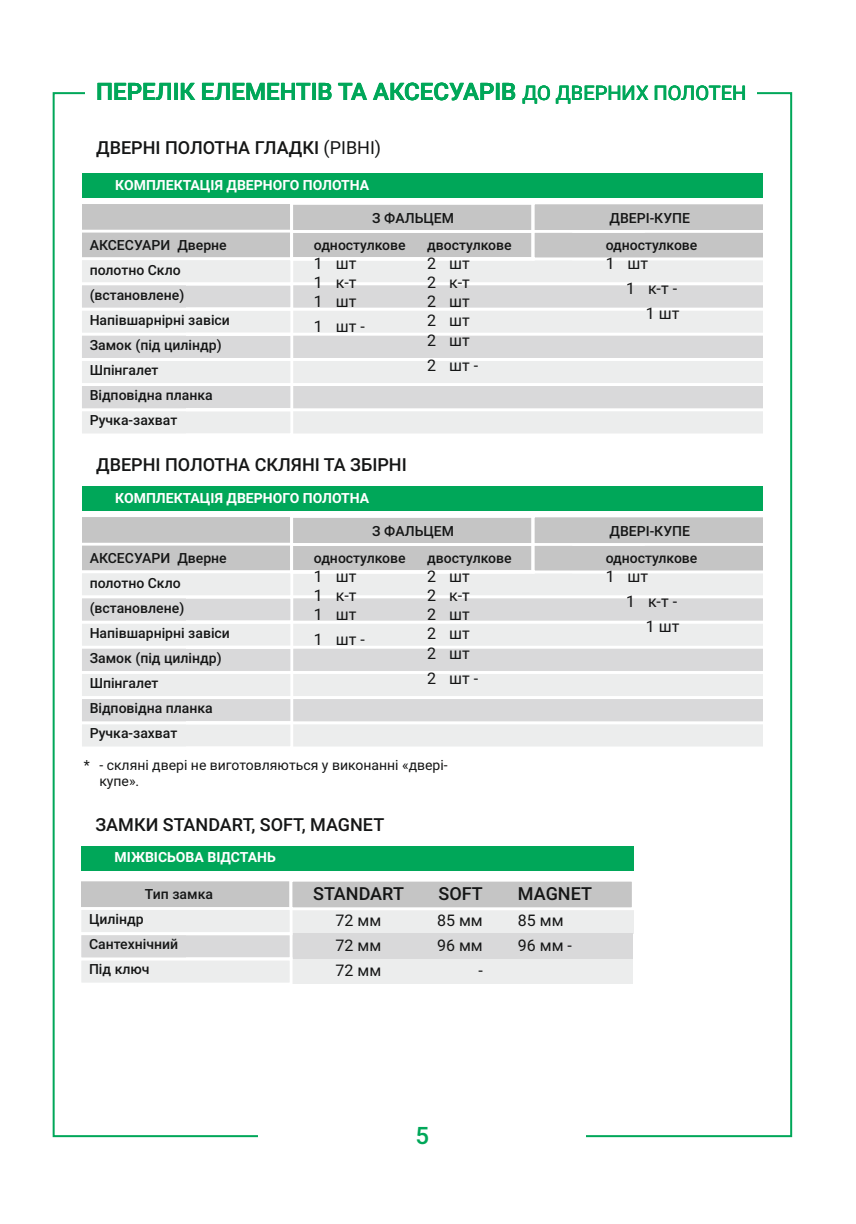
<style>
.page{position:relative;width:856px;height:1224px;background:#fff}
.page>*{position:absolute;margin:0;border:0;box-sizing:border-box;transform-origin:0 0}
.t1{font:500 24px "Roboto";color:#00a759}
.t2{font:500 18px "Roboto";color:#151616}
.t3{font:16px/19.2px "Roboto";color:#151616;text-align:justify}
.t4{font:16px "Roboto";color:#151516}
.t5{font:500 14px/25px "Roboto";color:#151616}
.t6{font:700 14px "Roboto";color:#fff}
.t7{font:14px/16.8px "Roboto";color:#151616}
.s1{font-weight:400;font-size:20px}
.s2{font-weight:400}
</style>
<div class="page">
<div style="left:82px;top:174px;width:680px;height:24px;background:#00a759"></div>
<div style="left:81px;top:259px;width:682px;height:25px;background:#eceded"></div>
<div style="left:81px;top:257px;width:704px;height:28px;border:3px solid #fff"></div>
<div style="left:81px;top:309px;width:682px;height:25px;background:#eceded"></div>
<div style="left:81px;top:308px;width:704px;height:28px;border:3px solid #fff"></div>
<div style="left:81px;top:359px;width:682px;height:26px;background:#eceded"></div>
<div style="left:81px;top:410px;width:682px;height:25px;background:#eceded"></div>
<div style="left:81px;top:408px;width:704px;height:28px;border:3px solid #fff"></div>
<div style="left:81px;top:284px;width:682px;height:25px;background:#d9d9da"></div>
<div style="left:81px;top:282px;width:704px;height:28px;border:3px solid #fff"></div>
<div style="left:81px;top:334px;width:682px;height:25px;background:#d9d9da"></div>
<div style="left:81px;top:333px;width:704px;height:28px;border:3px solid #fff"></div>
<div style="left:81px;top:385px;width:682px;height:25px;background:#d9d9da"></div>
<div style="left:81px;top:383px;width:704px;height:28px;border:3px solid #fff"></div>
<div style="left:81px;top:259px;width:211px;height:25px;background:#eceded"></div>
<div style="left:79px;top:257px;width:214px;height:28px;border:3px solid #fff"></div>
<div style="left:81px;top:309px;width:105px;height:25px;background:#eceded"></div>
<div style="left:79px;top:308px;width:214px;height:28px;border:3px solid #fff"></div>
<div style="left:79px;top:358px;width:214px;height:28px;border:3px solid #fff"></div>
<div style="left:81px;top:410px;width:105px;height:25px;background:#eceded"></div>
<div style="left:79px;top:408px;width:214px;height:28px;border:3px solid #fff"></div>
<div style="left:81px;top:284px;width:105px;height:25px;background:#d9d9da"></div>
<div style="left:79px;top:282px;width:214px;height:28px;border:3px solid #fff"></div>
<div style="left:81px;top:334px;width:105px;height:25px;background:#d9d9da"></div>
<div style="left:79px;top:333px;width:214px;height:28px;border:3px solid #fff"></div>
<div style="left:81px;top:385px;width:105px;height:25px;background:#d9d9da"></div>
<div style="left:79px;top:383px;width:214px;height:28px;border:3px solid #fff"></div>
<div style="left:82px;top:230px;width:210px;height:29px;background:#c5c5c5"></div>
<div style="left:77px;top:229px;width:217px;height:31px;border:3px solid #fff"></div>
<div style="left:293px;top:230px;width:239px;height:29px;background:#c5c5c5"></div>
<div style="left:290px;top:229px;width:245px;height:31px;border:3px solid #fff"></div>
<div style="left:532px;top:230px;width:231px;height:29px;background:#c5c5c5"></div>
<div style="left:532px;top:229px;width:252px;height:31px;border:3px solid #fff"></div>
<div style="left:82px;top:203px;width:210px;height:28px;background:#c5c5c5"></div>
<div style="left:77px;top:201px;width:217px;height:32px;border:3px solid #fff"></div>
<div style="left:293px;top:203px;width:239px;height:28px;background:#c5c5c5"></div>
<div style="left:290px;top:201px;width:245px;height:32px;border:3px solid #fff"></div>
<div style="left:532px;top:203px;width:231px;height:28px;background:#c5c5c5"></div>
<div style="left:532px;top:201px;width:252px;height:32px;border:3px solid #fff"></div>
<div style="left:82px;top:487px;width:680px;height:24px;background:#00a759"></div>
<div style="left:81px;top:572px;width:682px;height:25px;background:#eceded"></div>
<div style="left:81px;top:570px;width:704px;height:28px;border:3px solid #fff"></div>
<div style="left:81px;top:622px;width:682px;height:25px;background:#eceded"></div>
<div style="left:81px;top:672px;width:682px;height:26px;background:#eceded"></div>
<div style="left:81px;top:723px;width:682px;height:25px;background:#eceded"></div>
<div style="left:81px;top:721px;width:704px;height:28px;border:3px solid #fff"></div>
<div style="left:81px;top:597px;width:682px;height:25px;background:#d9d9da"></div>
<div style="left:81px;top:596px;width:704px;height:28px;border:3px solid #fff"></div>
<div style="left:81px;top:647px;width:682px;height:25px;background:#d9d9da"></div>
<div style="left:81px;top:646px;width:704px;height:28px;border:3px solid #fff"></div>
<div style="left:81px;top:698px;width:682px;height:25px;background:#d9d9da"></div>
<div style="left:81px;top:696px;width:704px;height:28px;border:3px solid #fff"></div>
<div style="left:81px;top:572px;width:211px;height:25px;background:#eceded"></div>
<div style="left:79px;top:570px;width:214px;height:28px;border:3px solid #fff"></div>
<div style="left:79px;top:621px;width:214px;height:28px;border:3px solid #fff"></div>
<div style="left:79px;top:671px;width:214px;height:28px;border:3px solid #fff"></div>
<div style="left:81px;top:723px;width:105px;height:25px;background:#eceded"></div>
<div style="left:79px;top:721px;width:214px;height:28px;border:3px solid #fff"></div>
<div style="left:81px;top:597px;width:105px;height:25px;background:#d9d9da"></div>
<div style="left:79px;top:596px;width:214px;height:28px;border:3px solid #fff"></div>
<div style="left:81px;top:647px;width:105px;height:25px;background:#d9d9da"></div>
<div style="left:79px;top:646px;width:214px;height:28px;border:3px solid #fff"></div>
<div style="left:81px;top:698px;width:105px;height:25px;background:#d9d9da"></div>
<div style="left:79px;top:696px;width:214px;height:28px;border:3px solid #fff"></div>
<div style="left:82px;top:543px;width:210px;height:29px;background:#c5c5c5"></div>
<div style="left:77px;top:542px;width:217px;height:31px;border:3px solid #fff"></div>
<div style="left:293px;top:543px;width:239px;height:29px;background:#c5c5c5"></div>
<div style="left:290px;top:542px;width:245px;height:31px;border:3px solid #fff"></div>
<div style="left:532px;top:543px;width:231px;height:29px;background:#c5c5c5"></div>
<div style="left:532px;top:542px;width:252px;height:31px;border:3px solid #fff"></div>
<div style="left:82px;top:516px;width:210px;height:28px;background:#c5c5c5"></div>
<div style="left:77px;top:514px;width:217px;height:32px;border:3px solid #fff"></div>
<div style="left:293px;top:516px;width:239px;height:28px;background:#c5c5c5"></div>
<div style="left:290px;top:515px;width:245px;height:31px;border:3px solid #fff"></div>
<div style="left:532px;top:516px;width:231px;height:28px;background:#c5c5c5"></div>
<div style="left:532px;top:515px;width:252px;height:31px;border:3px solid #fff"></div>
<div style="left:82px;top:846px;width:552px;height:24px;background:#00a759"></div>
<div style="left:80px;top:909px;width:553px;height:25px;background:#eceded"></div>
<div style="left:80px;top:959px;width:553px;height:25px;background:#eceded"></div>
<div style="left:80px;top:934px;width:553px;height:25px;background:#d9d9da"></div>
<div style="left:78px;top:907px;width:215px;height:28px;border:3px solid #fff"></div>
<div style="left:78px;top:957px;width:215px;height:29px;border:3px solid #fff"></div>
<div style="left:78px;top:932px;width:215px;height:28px;border:3px solid #fff"></div>
<div style="left:82px;top:880px;width:209px;height:28px;background:#c5c5c5"></div>
<div style="left:77px;top:879px;width:216px;height:31px;border:3px solid #fff"></div>
<div style="left:290px;top:879px;width:345px;height:31px;background:#c5c5c5;border:3px solid #fff"></div>
<h1 class="t1" style="left:96px;top:82px;width:652px">ПЕРЕЛІК ЕЛЕМЕНТІВ ТА АКСЕСУАРІВ <span class="s1">ДО ДВЕРНИХ ПОЛОТЕН</span></h1>
<p class="t2" style="left:96px;top:141px;width:287px">ДВЕРНІ ПОЛОТНА ГЛАДКІ <span class="s2">(РІВНІ)</span></p>
<p class="t6" style="left:115px;top:179px;width:256px">КОМПЛЕКТАЦІЯ ДВЕРНОГО ПОЛОТНА</p>
<p class="t5" style="left:372px;top:207px;width:83px">З ФАЛЬЦЕМ</p>
<p class="t5" style="left:610px;top:207px;width:82px">ДВЕРІ-КУПЕ</p>
<p class="t5" style="left:90px;top:234px;width:142px">АКСЕСУАРИ Дверне полотно Скло (встановлене)<br>Напівшарнірні завіси<br>Замок (під циліндр)<br>Шпінгалет<br>Відповідна планка<br>Ручка-захват</p>
<p class="t5" style="left:314px;top:234px;width:93px">одностулкове</p>
<p class="t3" style="left:314px;top:255px;width:44px">1 шт 1 к-т 1 шт</p>
<p class="t3" style="left:314px;top:319px;width:52px">1 шт -</p>
<p class="t2" style="left:96px;top:458px;width:312px">ДВЕРНІ ПОЛОТНА СКЛЯНІ ТА ЗБІРНІ</p>
<p class="t6" style="left:115px;top:492px;width:256px">КОМПЛЕКТАЦІЯ ДВЕРНОГО ПОЛОТНА</p>
<p class="t5" style="left:427px;top:234px;width:86px">двостулкове</p>
<p class="t3" style="left:427px;top:255px;width:44px">2 шт 2 к-т 2 шт 2 шт 2 шт</p>
<p class="t3" style="left:427px;top:357px;width:52px">2 шт -</p>
<p class="t5" style="left:606px;top:234px;width:93px">одностулкове</p>
<p class="t3" style="left:606px;top:255px;width:44px">1 шт</p>
<p class="t3" style="left:626px;top:280px;width:53px">1 к-т -</p>
<p class="t3" style="left:646px;top:305px;width:35px">1 шт</p>
<p class="t5" style="left:372px;top:520px;width:83px">З ФАЛЬЦЕМ</p>
<p class="t5" style="left:610px;top:520px;width:82px">ДВЕРІ-КУПЕ</p>
<p class="t5" style="left:90px;top:547px;width:142px">АКСЕСУАРИ Дверне полотно Скло (встановлене)<br>Напівшарнірні завіси<br>Замок (під циліндр)<br>Шпінгалет<br>Відповідна планка<br>Ручка-захват</p>
<p class="t5" style="left:314px;top:547px;width:93px">одностулкове</p>
<p class="t3" style="left:314px;top:568px;width:44px">1 шт 1 к-т 1 шт</p>
<p class="t3" style="left:314px;top:632px;width:52px">1 шт -</p>
<p class="t5" style="left:427px;top:547px;width:86px">двостулкове</p>
<p class="t3" style="left:427px;top:568px;width:44px">2 шт 2 к-т 2 шт 2 шт 2 шт</p>
<p class="t3" style="left:427px;top:670px;width:52px">2 шт -</p>
<p class="t7" style="left:99px;top:758px;width:350px;text-indent:-16px">* - скляні двері не виготовляються у виконанні «двері&shy;купе».</p>
<p class="t2" style="left:95px;top:817px;width:290px">ЗАМКИ STANDART, SOFT, MAGNET</p>
<p class="t6" style="left:115px;top:852px;width:163px">МІЖВІСЬОВА ВІДСТАНЬ</p>
<p class="t5" style="left:145px;top:883px;width:70px">Тип замка</p>
<p class="t5" style="left:89px;top:908px;width:91px">Циліндр<br>Сантехнічний<br>Під ключ</p>
<p class="t2" style="left:313px;top:887px;width:92px">STANDART</p>
<p class="t3" style="left:336px;top:910px;width:47px;line-height:24.8px">72 мм 72 мм 72 мм</p>
<p class="t2" style="left:438px;top:887px;width:46px">SOFT</p>
<p class="t3" style="left:437px;top:910px;width:47px;line-height:24.8px;text-align:right">85 мм<br>96 мм -</p>
<p class="t2" style="left:518px;top:887px;width:76px">MAGNET</p>
<p class="t3" style="left:518px;top:909px;width:56px;line-height:25.2px">85 мм<br>96 мм -</p>
<p class="t5" style="left:606px;top:547px;width:93px">одностулкове</p>
<p class="t4" style="left:606px;top:570px;width:44px">1 шт</p>
<p class="t4" style="left:626px;top:595px;width:53px">1 к-т -</p>
<p class="t4" style="left:646px;top:620px;width:35px">1 шт</p>
<h1 class="t1" style="left:416px;top:1126px;width:15px">5</h1>
</div>
